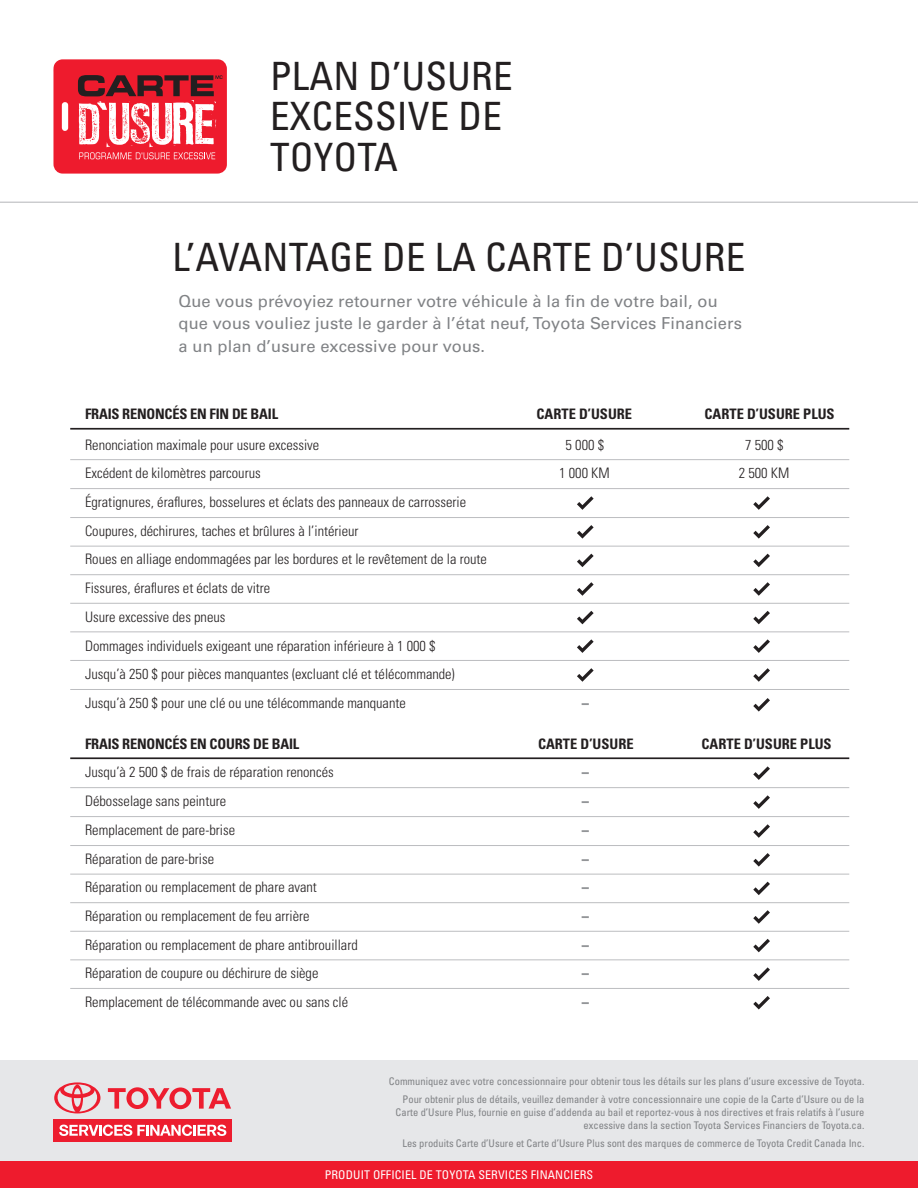
<style>
.page{position:relative;width:918px;height:1188px;background:#fff}
.page>*{position:absolute;margin:0;border:0;box-sizing:border-box;transform-origin:0 0}
.t1{font:condensed 39px/40.5px "Univers";letter-spacing:.005em;color:#231f20}
.t2{font:16.5px/22.5px "Univers";letter-spacing:.005em;color:#808285}
.t3{font:300 condensed 14.4px/28.7px "Univers";color:#231f20}
.t4{font:700 condensed 14.4px "Univers";letter-spacing:-.01em;color:#231f20}
.t5{font:900 14.4px "Univers";color:#939598}
.t6{font:condensed 12px "Univers";letter-spacing:.01em;color:#fff}
.t7{font:condensed 10.5px/18px "Univers";color:#808285;text-align:right}
</style>
<div class="page">
<svg style="left:53px;top:59px;width:174px;height:115px;background:#e04654"></svg>
<div style="left:0;top:1060px;width:918px;height:103px;background:#e6e7e9"></div>
<div style="left:0;top:1161px;width:918px;height:27px;background:#ee1b2d"></div>
<hr style="left:70px;top:428px;width:779px;height:2px;background:#231f20">
<hr style="left:0;top:202px;width:918px;height:1px;background:#bcbdc0">
<hr style="left:70px;top:459px;width:779px;height:1px;background:#bcbdc0">
<hr style="left:70px;top:787px;width:779px;height:1px;background:#bcbdc0">
<hr style="left:70px;top:488px;width:779px;height:1px;background:#bcbdc0">
<hr style="left:70px;top:816px;width:779px;height:1px;background:#bcbdc0">
<hr style="left:70px;top:517px;width:779px;height:1px;background:#bcbdc0">
<hr style="left:70px;top:845px;width:779px;height:1px;background:#bcbdc0">
<hr style="left:70px;top:546px;width:779px;height:1px;background:#bcbdc0">
<hr style="left:70px;top:874px;width:779px;height:1px;background:#bcbdc0">
<hr style="left:70px;top:574px;width:779px;height:1px;background:#bcbdc0">
<hr style="left:70px;top:902px;width:779px;height:1px;background:#bcbdc0">
<hr style="left:70px;top:603px;width:779px;height:1px;background:#bcbdc0">
<hr style="left:70px;top:931px;width:779px;height:1px;background:#bcbdc0">
<hr style="left:70px;top:631px;width:779px;height:1px;background:#bcbdc0">
<hr style="left:70px;top:959px;width:779px;height:1px;background:#bcbdc0">
<hr style="left:70px;top:660px;width:779px;height:1px;background:#bcbdc0">
<hr style="left:70px;top:988px;width:779px;height:1px;background:#bcbdc0">
<hr style="left:70px;top:689px;width:779px;height:1px;background:#bcbdc0">
<hr style="left:70px;top:757px;width:779px;height:2px;background:#231f20">
<svg style="left:577px;top:496px;width:17px;height:14px"></svg>
<svg style="left:753px;top:496px;width:17px;height:14px"></svg>
<svg style="left:577px;top:525px;width:17px;height:14px"></svg>
<svg style="left:753px;top:525px;width:17px;height:14px"></svg>
<svg style="left:577px;top:554px;width:17px;height:13px"></svg>
<svg style="left:753px;top:554px;width:17px;height:13px"></svg>
<svg style="left:577px;top:582px;width:17px;height:14px"></svg>
<svg style="left:753px;top:582px;width:17px;height:14px"></svg>
<svg style="left:577px;top:611px;width:17px;height:13px"></svg>
<svg style="left:753px;top:611px;width:17px;height:13px"></svg>
<svg style="left:577px;top:639px;width:17px;height:14px"></svg>
<svg style="left:753px;top:639px;width:17px;height:14px"></svg>
<svg style="left:577px;top:668px;width:17px;height:14px"></svg>
<svg style="left:753px;top:668px;width:17px;height:14px"></svg>
<svg style="left:753px;top:698px;width:17px;height:14px"></svg>
<svg style="left:753px;top:766px;width:17px;height:14px"></svg>
<svg style="left:753px;top:795px;width:17px;height:14px"></svg>
<svg style="left:753px;top:824px;width:17px;height:14px"></svg>
<svg style="left:753px;top:853px;width:17px;height:14px"></svg>
<svg style="left:753px;top:882px;width:17px;height:13px"></svg>
<svg style="left:753px;top:910px;width:17px;height:14px"></svg>
<svg style="left:753px;top:939px;width:17px;height:13px"></svg>
<svg style="left:753px;top:967px;width:17px;height:14px"></svg>
<svg style="left:753px;top:996px;width:17px;height:14px"></svg>
<svg style="left:54px;top:1082px;width:46px;height:31px"></svg>
<svg style="left:108px;top:1087px;width:123px;height:22px"></svg>
<div style="left:53px;top:1119px;width:179px;height:22px;background:#ed1d2f"></div>
<svg style="left:59px;top:1125px;width:167px;height:11px"></svg>
<h1 class="t1" style="left:270px;top:55px;width:244px">PLAN D’USURE<br>EXCESSIVE DE<br>TOYOTA</h1>
<h1 class="t1" style="left:173px;top:236px;width:574px">L’AVANTAGE DE LA CARTE D’USURE</h1>
<p class="t2" style="left:179px;top:290px;width:565px">Que vous prévoyiez retourner votre véhicule à la fin de votre bail, ou que vous vouliez juste le garder à l’état neuf, Toyota Services Financiers a un plan d’usure excessive pour vous.</p>
<p class="t4" style="left:85px;top:405px;width:195px">FRAIS RENONCÉS EN FIN DE BAIL</p>
<p class="t4" style="left:537px;top:405px;width:97px">CARTE D’USURE</p>
<p class="t4" style="left:705px;top:405px;width:132px">CARTE D’USURE PLUS</p>
<p class="t3" style="left:85px;top:430px;width:236px">Renonciation maximale pour usure excessive</p>
<p class="t3" style="left:566px;top:430px;width:40px">5 000 $</p>
<p class="t3" style="left:745px;top:430px;width:40px">7 500 $</p>
<p class="t3" style="left:85px;top:459px;width:177px">Excédent de kilomètres parcourus</p>
<p class="t3" style="left:559px;top:459px;width:52px">1 000 KM</p>
<p class="t3" style="left:739px;top:459px;width:52px">2 500 KM</p>
<p class="t3" style="left:85px;top:488px;width:403px">Égratignures, éraflures, bosselures et éclats des panneaux de carrosserie Coupures, déchirures, taches et brûlures à l’intérieur<br>Roues en alliage endommagées par les bordures et le revêtement de la route Fissures, éraflures et éclats de vitre<br>Usure excessive des pneus<br>Dommages individuels exigeant une réparation inférieure à 1 000 $<br>Jusqu’à 250 $ pour pièces manquantes (excluant clé et télécommande)<br>Jusqu’à 250 $ pour une clé ou une télécommande manquante</p>
<p class="t5" style="left:582px;top:694px;width:9px">–</p>
<p class="t4" style="left:85px;top:735px;width:216px">FRAIS RENONCÉS EN COURS DE BAIL</p>
<p class="t4" style="left:538px;top:735px;width:97px">CARTE D’USURE</p>
<p class="t4" style="left:702px;top:735px;width:132px">CARTE D’USURE PLUS</p>
<p class="t3" style="left:85px;top:758px;width:250px">Jusqu’à 2 500 $ de frais de réparation renoncés</p>
<p class="t5" style="left:582px;top:763px;width:9px">–</p>
<p class="t3" style="left:85px;top:787px;width:143px">Débosselage sans peinture</p>
<p class="t5" style="left:582px;top:792px;width:9px">–</p>
<p class="t3" style="left:85px;top:815px;width:152px">Remplacement de pare-brise</p>
<p class="t5" style="left:582px;top:821px;width:9px">–</p>
<p class="t3" style="left:85px;top:844px;width:131px">Réparation de pare-brise</p>
<p class="t5" style="left:582px;top:849px;width:9px">–</p>
<p class="t3" style="left:85px;top:873px;width:233px">Réparation ou remplacement de phare avant</p>
<p class="t5" style="left:582px;top:878px;width:9px">–</p>
<p class="t3" style="left:85px;top:902px;width:226px">Réparation ou remplacement de feu arrière</p>
<p class="t5" style="left:582px;top:907px;width:9px">–</p>
<p class="t3" style="left:85px;top:930px;width:274px">Réparation ou remplacement de phare antibrouillard</p>
<p class="t5" style="left:582px;top:936px;width:9px">–</p>
<p class="t3" style="left:85px;top:959px;width:235px">Réparation de coupure ou déchirure de siège</p>
<p class="t5" style="left:582px;top:964px;width:9px">–</p>
<p class="t3" style="left:85px;top:988px;width:265px">Remplacement de télécommande avec ou sans clé</p>
<p class="t5" style="left:582px;top:993px;width:9px">–</p>
<p class="t7" style="left:389px;top:1072px;width:477px">Communiquez avec votre concessionnaire pour obtenir tous les détails sur les plans d’usure excessive de Toyota.<br>Pour obtenir plus de détails, veuillez demander à votre concessionnaire une copie de la Carte d’Usure ou de la</p>
<p class="t7" style="left:396px;top:1105px;width:470px;line-height:13.5px">Carte d’Usure Plus, fournie en guise d’addenda au bail et reportez-vous à nos directives et frais relatifs à l’usure excessive dans la section Toyota Services Financiers de Toyota.ca.</p>
<p class="t7" style="left:402px;top:1135px;width:464px">Les produits Carte d’Usure et Carte d’Usure Plus sont des marques de commerce de Toyota Credit Canada Inc.</p>
<p class="t6" style="left:325px;top:1167px;width:270px">PRODUIT OFFICIEL DE TOYOTA SERVICES FINANCIERS</p>
</div>
